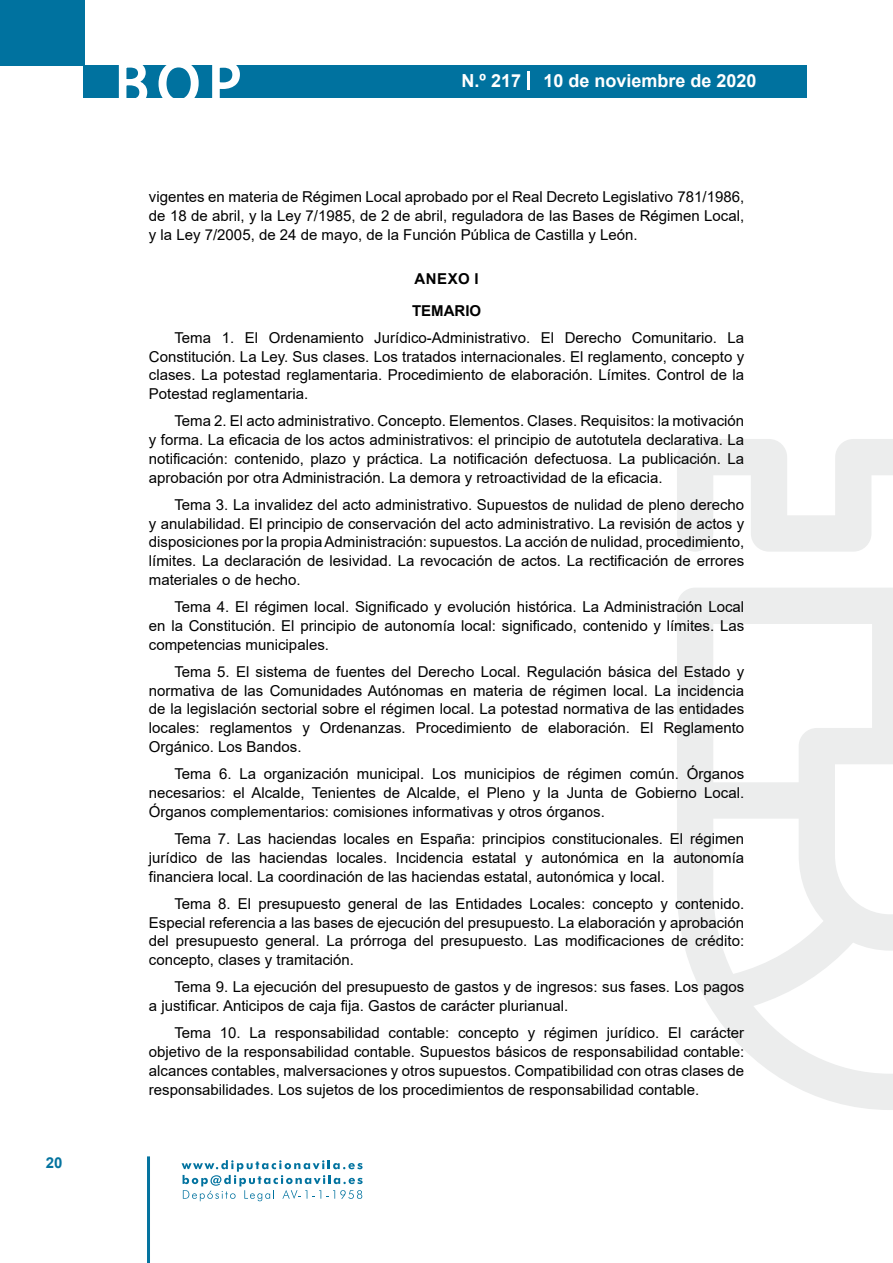
<style>
.page{position:relative;width:893px;height:1263px;background:#fff}
.page>*{position:absolute;margin:0;border:0;box-sizing:border-box;transform-origin:0 0}
.t1{font:500 61.5px "Avant Garde";color:#fff}
.t2{font:700 18px "Arial";color:#fff}
.t3{font:15px/18.8px "Arial";color:#000;text-align:justify}
.t4{font:700 15px/31.5px "Arial";color:#000}
.t5{font:700 15px "Arial";color:#04739f}
</style>
<div class="page">
<div style="left:0;top:0;width:85px;height:65px;background:#00729f"></div>
<div style="left:84px;top:65px;width:723px;height:33px;background:#00729f"></div>
<svg style="left:118px;top:65px;width:30px;height:33px"></svg>
<svg style="left:158px;top:65px;width:41px;height:33px"></svg>
<svg style="left:212px;top:65px;width:28px;height:33px"></svg>
<svg style="left:182px;top:1160px;width:181px;height:41px"></svg>
<hr style="left:147px;top:1156px;width:3px;height:107px;background:#04739f">
<svg style="left:528px;top:71px;width:2px;height:19px"></svg>
<svg style="left:677px;top:439px;width:216px;height:671px"></svg>
<p class="t5" style="left:46px;top:1152px;width:18px">20</p>
<h1 class="t1" style="left:115px;top:46px;width:128px">BOP</h1>
<p class="t2" style="left:462px;top:68px;width:296px">N.º 217 10 de noviembre de 2020</p>
<p class="t3" style="left:149px;top:188px;width:597px">vigentes en materia de Régimen Local aprobado por el Real Decreto Legislativo 781/1986, de 18 de abril, y la Ley 7/1985, de 2 de abril, reguladora de las Bases de Régimen Local, y la Ley 7/2005, de 24 de mayo, de la Función Pública de Castilla y León.</p>
<p class="t4" style="left:412px;top:263px;width:71px">ANEXO I<br>TEMARIO</p>
<p class="t3" style="left:149px;top:328px;width:597px;text-indent:26px">Tema 1. El Ordenamiento Jurídico-Administrativo. El Derecho Comunitario. La Constitución. La Ley. Sus clases. Los tratados internacionales. El reglamento, concepto y clases. La potestad reglamentaria. Procedimiento de elaboración. Límites. Control de la Potestad reglamentaria.</p>
<p class="t3" style="left:149px;top:412px;width:597px;text-indent:26px">Tema 2. El acto administrativo. Concepto. Elementos. Clases. Requisitos: la motivación y forma. La eficacia de los actos administrativos: el principio de autotutela declarativa. La notificación: contenido, plazo y práctica. La notificación defectuosa. La publicación. La aprobación por otra Administración. La demora y retroactividad de la eficacia.</p>
<p class="t3" style="left:149px;top:495px;width:597px;text-indent:26px">Tema 3. La invalidez del acto administrativo. Supuestos de nulidad de pleno derecho y anulabilidad. El principio de conservación del acto administrativo. La revisión de actos y disposiciones por la propia Administración: supuestos. La acción de nulidad, procedimiento, límites. La declaración de lesividad. La revocación de actos. La rectificación de errores materiales o de hecho.</p>
<p class="t3" style="left:149px;top:597px;width:597px;text-indent:26px">Tema 4. El régimen local. Significado y evolución histórica. La Administración Local en la Constitución. El principio de autonomía local: significado, contenido y límites. Las competencias municipales.</p>
<p class="t3" style="left:149px;top:662px;width:597px;text-indent:26px">Tema 5. El sistema de fuentes del Derecho Local. Regulación básica del Estado y normativa de las Comunidades Autónomas en materia de régimen local. La incidencia de la legislación sectorial sobre el régimen local. La potestad normativa de las entidades locales: reglamentos y Ordenanzas. Procedimiento de elaboración. El Reglamento Orgánico. Los Bandos.</p>
<p class="t3" style="left:149px;top:764px;width:597px;text-indent:26px">Tema 6. La organización municipal. Los municipios de régimen común. Órganos necesarios: el Alcalde, Tenientes de Alcalde, el Pleno y la Junta de Gobierno Local.<br>Órganos complementarios: comisiones informativas y otros órganos.</p>
<p class="t3" style="left:149px;top:829px;width:597px;text-indent:26px">Tema 7. Las haciendas locales en España: principios constitucionales. El régimen jurídico de las haciendas locales. Incidencia estatal y autonómica en la autonomía financiera local. La coordinación de las haciendas estatal, autonómica y local.</p>
<p class="t3" style="left:149px;top:894px;width:597px;text-indent:26px">Tema 8. El presupuesto general de las Entidades Locales: concepto y contenido.<br>Especial referencia a las bases de ejecución del presupuesto. La elaboración y aprobación del presupuesto general. La prórroga del presupuesto. Las modificaciones de crédito: concepto, clases y tramitación.</p>
<p class="t3" style="left:149px;top:977px;width:597px;text-indent:26px">Tema 9. La ejecución del presupuesto de gastos y de ingresos: sus fases. Los pagos a justificar. Anticipos de caja fija. Gastos de carácter plurianual.</p>
<p class="t3" style="left:149px;top:1023px;width:597px;text-indent:26px">Tema 10. La responsabilidad contable: concepto y régimen jurídico. El carácter objetivo de la responsabilidad contable. Supuestos básicos de responsabilidad contable: alcances contables, malversaciones y otros supuestos. Compatibilidad con otras clases de responsabilidades. Los sujetos de los procedimientos de responsabilidad contable.</p>
</div>
